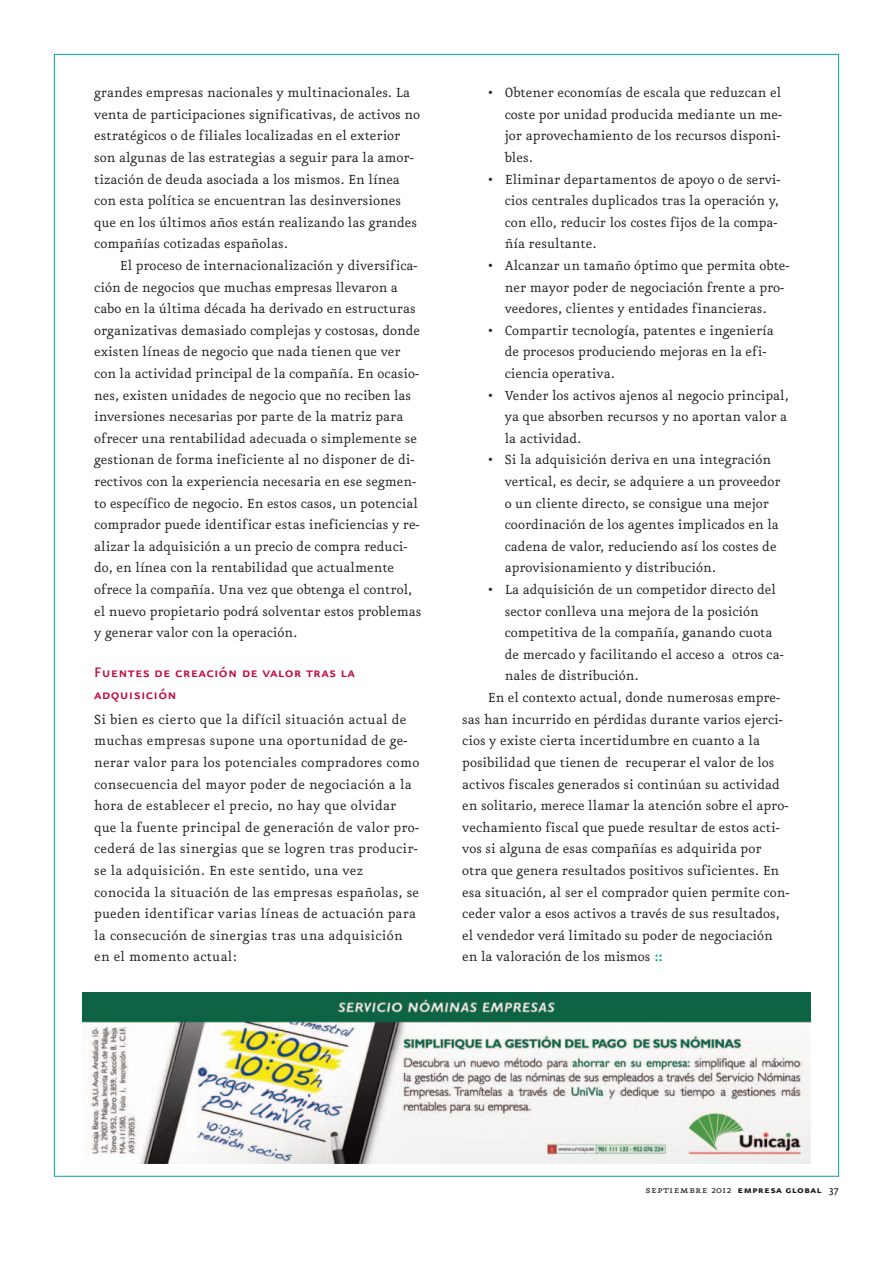
<style>
.page{position:relative;width:893px;height:1263px;background:#fff}
.page>*{position:absolute;margin:0;border:0;box-sizing:border-box;transform-origin:0 0}
.t1{font:16.5px/21.6px "Eureka Sans Medium Caps";letter-spacing:.015em;color:#c40a3c}
.t2{font:15.75px/21.6px "Eureka";color:#231f20}
.t3{font:12px "Eureka Sans Bold Caps";letter-spacing:.025em;color:#231f20}
.s1{font-family:"Eureka Sans";font-weight:700;color:#00a895}
.s2{font-family:"Eureka Small Caps"}
.s3{font-family:"Eureka"}
.s4{font-family:"Eureka";font-weight:500}
</style>
<div class="page">
<img style="left:82px;top:993px;width:728px;height:171px">
<p class="t2" style="left:94px;top:82px;width:327px">grandes empresas nacionales y multinacionales. La venta de participaciones significativas, de activos no estratégicos o de filiales localizadas en el exterior son algunas de las estrategias a seguir para la amor&shy;tización de deuda asociada a los mismos. En línea con esta política se encuentran las desinversiones que en los últimos años están realizando las grandes compañías cotizadas españolas.</p>
<p class="t2" style="left:94px;top:255px;width:329px;text-indent:26px">El proceso de internacionalización y diversifica&shy;ción de negocios que muchas empresas llevaron a cabo en la última década ha derivado en estructuras organizativas demasiado complejas y costosas, donde existen líneas de negocio que nada tienen que ver con la actividad principal de la compañía. En ocasio&shy;nes, existen unidades de negocio que no reciben las inversiones necesarias por parte de la matriz para ofrecer una rentabilidad adecuada o simplemente se gestionan de forma ineficiente al no disponer de di&shy;rectivos con la experiencia necesaria en ese segmen&shy;to específico de negocio. En estos casos, un potencial comprador puede identificar estas ineficiencias y re&shy;alizar la adquisición a un precio de compra reduci&shy;do, en línea con la rentabilidad que actualmente ofrece la compañía. Una vez que obtenga el control, el nuevo propietario podrá solventar estos problemas y generar valor con la operación.</p>
<p class="t1" style="left:94px;top:661px;width:262px">Fuentes de creación de valor tras la adquisición</p>
<p class="t2" style="left:94px;top:709px;width:327px">Si bien es cierto que la difícil situación actual de muchas empresas supone una oportunidad de ge&shy;nerar valor para los potenciales compradores como consecuencia del mayor poder de negociación a la hora de establecer el precio, no hay que olvidar que la fuente principal de generación de valor pro&shy;cederá de las sinergias que se logren tras producir&shy;se la adquisición. En este sentido, una vez conocida la situación de las empresas españolas, se pueden identificar varias líneas de actuación para la consecución de sinergias tras una adquisición en el momento actual:</p>
<p class="t2" style="left:505px;top:82px;width:279px;text-align:justify;text-indent:-17px">• Obtener economías de escala que reduzcan el coste por unidad producida mediante un me&shy;jor aprovechamiento de los recursos disponi&shy;bles.</p>
<p class="t2" style="left:505px;top:169px;width:277px;text-indent:-17px">• Eliminar departamentos de apoyo o de servi&shy;cios centrales duplicados tras la operación y, con ello, reducir los costes fijos de la compa&shy;ñía resultante.</p>
<p class="t2" style="left:505px;top:255px;width:286px;text-indent:-17px">• Alcanzar un tamaño óptimo que permita obte&shy;ner mayor poder de negociación frente a pro&shy;veedores, clientes y entidades financieras.</p>
<p class="t2" style="left:505px;top:320px;width:271px;text-indent:-17px">• Compartir tecnología, patentes e ingeniería de procesos produciendo mejoras en la efi&shy;ciencia operativa.</p>
<p class="t2" style="left:505px;top:385px;width:286px;text-align:justify;text-indent:-17px">• Vender los activos ajenos al negocio principal, ya que absorben recursos y no aportan valor a la actividad.</p>
<p class="t2" style="left:505px;top:450px;width:277px;text-indent:-17px">• Si la adquisición deriva en una integración vertical, es decir, se adquiere a un proveedor o un cliente directo, se consigue una mejor coordinación de los agentes implicados en la cadena de valor, reduciendo así los costes de aprovisionamiento y distribución.</p>
<p class="t2" style="left:488px;top:579px;width:290px">• La adquisición de un competidor directo del</p>
<p class="t2" style="left:505px;top:601px;width:256px">sector conlleva una mejora de la posición</p>
<p class="t2" style="left:505px;top:622px;width:269px">competitiva de la compañía, ganando cuota</p>
<p class="t2" style="left:505px;top:644px;width:280px">de mercado y facilitando el acceso a otros ca-</p>
<p class="t2" style="left:505px;top:666px;width:135px">nales de distribución.</p>
<p class="t2" style="left:488px;top:687px;width:294px">En el contexto actual, donde numerosas empre-</p>
<p class="t2" style="left:462px;top:709px;width:322px">sas han incurrido en pérdidas durante varios ejerci-</p>
<p class="t2" style="left:462px;top:730px;width:299px">cios y existe cierta incertidumbre en cuanto a la</p>
<p class="t2" style="left:462px;top:752px;width:314px">posibilidad que tienen de recuperar el valor de los</p>
<p class="t2" style="left:462px;top:774px;width:319px">activos fiscales generados si continúan su actividad</p>
<p class="t2" style="left:462px;top:795px;width:328px">en solitario, merece llamar la atención sobre el apro-</p>
<p class="t2" style="left:462px;top:817px;width:319px">vechamiento fiscal que puede resultar de estos acti-</p>
<p class="t2" style="left:462px;top:838px;width:301px">vos si alguna de esas compañías es adquirida por</p>
<p class="t2" style="left:462px;top:860px;width:319px">otra que genera resultados positivos suficientes. En</p>
<p class="t2" style="left:462px;top:882px;width:329px">esa situación, al ser el comprador quien permite con-</p>
<p class="t2" style="left:462px;top:903px;width:319px">ceder valor a esos activos a través de sus resultados,</p>
<p class="t2" style="left:462px;top:925px;width:312px">el vendedor verá limitado su poder de negociación</p>
<p class="t2" style="left:462px;top:946px;width:202px">en la valoración de los mismos <span class="s1">::</span></p>
<p class="t3" style="left:645px;top:1184px;width:194px"><span class="s2">septiembre</span> <span class="s3">2012</span> empresa global <span class="s4">37</span></p>
</div>
